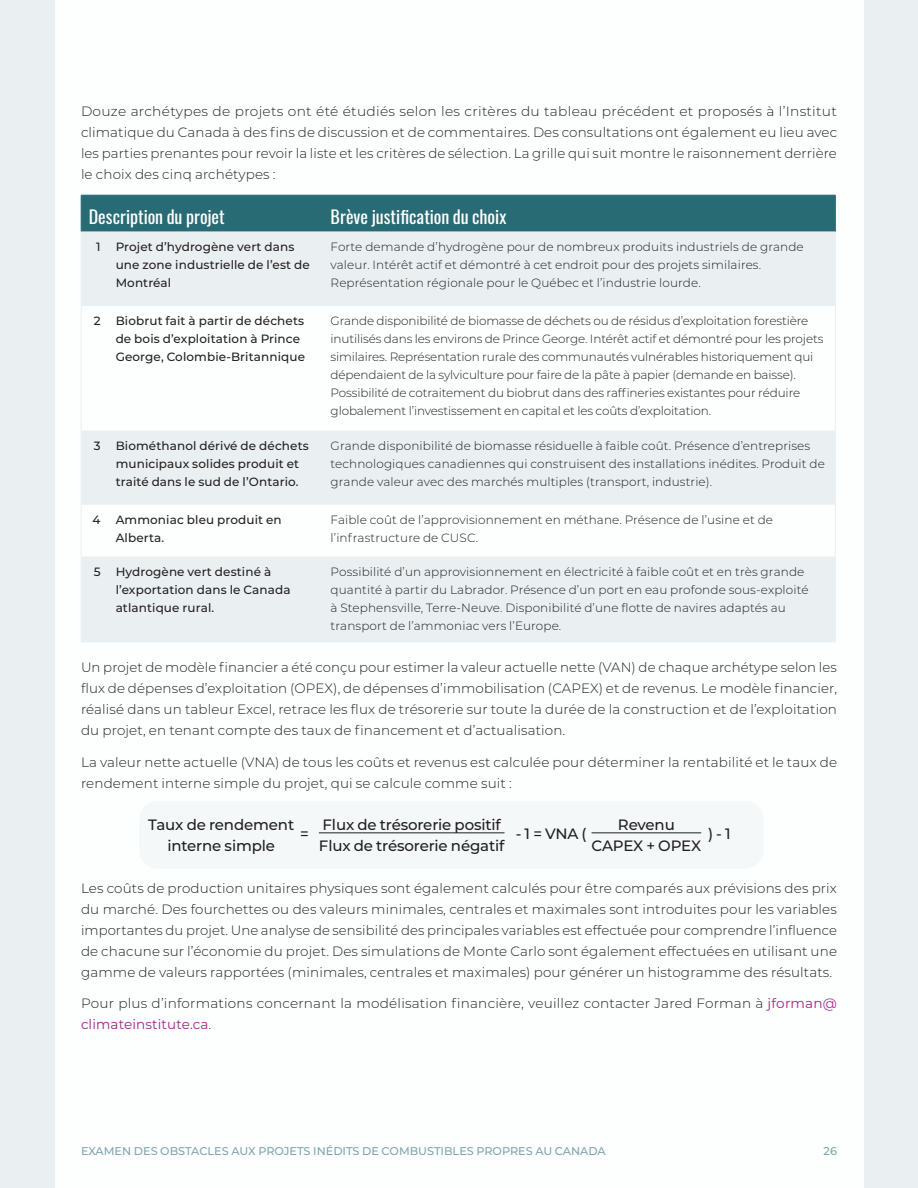
<style>
.page{position:relative;width:918px;height:1188px;background:#eaf0f1}
.page>*{position:absolute;margin:0;border:0;box-sizing:border-box;transform-origin:0 0}
.References{font:18px "Oswald";color:#fff}
.Pullquote{font:500 15px/21px "Montserrat";letter-spacing:-.01em;color:#231f20;text-align:center}
.Body_text_French{font:300 13.5px/21px "Montserrat";letter-spacing:.01em;color:#231f20;text-align:justify}
.Table_body{font:300 12px/18px "Montserrat";letter-spacing:.01em;color:#231f20}
.Table_body-2{font:300 12px/18px "Montserrat";letter-spacing:-.01em;color:#231f20}
.Table_body-3{font:500 12px/18px "Montserrat";letter-spacing:.01em;color:#231f20}
.t1{font:500 11.25px "Montserrat";color:#7ea6ac}
.s1{font-weight:400;color:#a62190}
</style>
<div class="page">
<div style="left:55px;top:0;width:809px;height:1188px;background:#fdfefe"></div>
<div style="left:139px;top:801px;width:625px;height:67px;background:#f4f8f8;border-radius:18px"></div>
<svg style="left:82px;top:232px;width:753px;height:410px"></svg>
<div style="left:82px;top:195px;width:753px;height:37px;background:#296b75"></div>
<hr style="left:81px;top:195px;width:1px;height:37px;background:#296b75">
<hr style="left:108px;top:195px;width:215px;height:1px;background:#296b75">
<hr style="left:323px;top:195px;width:513px;height:1px;background:#296b75">
<hr style="left:835px;top:195px;width:1px;height:37px;background:#296b75">
<hr style="left:81px;top:232px;width:1px;height:74px;background:#eaf0f1">
<hr style="left:835px;top:232px;width:1px;height:74px;background:#eaf0f1">
<hr style="left:81px;top:306px;width:1px;height:124px;background:#eaf0f1">
<hr style="left:835px;top:306px;width:1px;height:124px;background:#eaf0f1">
<hr style="left:81px;top:430px;width:1px;height:75px;background:#eaf0f1">
<hr style="left:835px;top:430px;width:1px;height:75px;background:#eaf0f1">
<hr style="left:81px;top:505px;width:1px;height:51px;background:#eaf0f1">
<hr style="left:835px;top:505px;width:1px;height:51px;background:#eaf0f1">
<hr style="left:81px;top:556px;width:1px;height:86px;background:#eaf0f1">
<hr style="left:835px;top:556px;width:1px;height:86px;background:#eaf0f1">
<svg style="left:81px;top:642px;width:27px;height:1px"></svg>
<hr style="left:108px;top:642px;width:215px;height:1px;background:#eaf0f1">
<hr style="left:323px;top:642px;width:513px;height:1px;background:#eaf0f1">
<hr style="left:319px;top:832px;width:186px;height:1px;background:#231f20">
<hr style="left:592px;top:832px;width:109px;height:1px;background:#231f20">
<p class="Body_text_French" style="left:81px;top:100px;width:758px">Douze archétypes de projets ont été étudiés selon les critères du tableau précédent et proposés à l’Institut climatique du Canada à des fins de discussion et de commentaires. Des consultations ont également eu lieu avec les parties prenantes pour revoir la liste et les critères de sélection. La grille qui suit montre le raisonnement derrière le choix des cinq archétypes :</p>
<p class="References" style="left:89px;top:201px;width:138px">Description du projet</p>
<p class="References" style="left:331px;top:201px;width:177px">Brève justification du choix</p>
<p class="Table_body-3" style="left:96px;top:237px;width:6px">1</p>
<p class="Table_body-3" style="left:116px;top:237px;width:196px">Projet d’hydrogène vert dans une zone industrielle de l’est de<br>Montréal</p>
<p class="Table_body" style="left:331px;top:237px;width:475px">Forte demande d’hydrogène pour de nombreux produits industriels de grande valeur. Intérêt actif et démontré à cet endroit pour des projets similaires.<br>Représentation régionale pour le Québec et l’industrie lourde.</p>
<p class="Table_body-3" style="left:94px;top:311px;width:8px">2</p>
<p class="Table_body-3" style="left:116px;top:311px;width:191px">Biobrut fait à partir de déchets de bois d’exploitation à Prince<br>George, Colombie-Britannique</p>
<p class="Table_body-2" style="left:331px;top:311px;width:494px">Grande disponibilité de biomasse de déchets ou de résidus d’exploitation forestière inutilisés dans les environs de Prince George. Intérêt actif et démontré pour les projets similaires. Représentation rurale des communautés vulnérables historiquement qui dépendaient de la sylviculture pour faire de la pâte à papier (demande en baisse).<br>Possibilité de cotraitement du biobrut dans des raffineries existantes pour réduire globalement l’investissement en capital et les coûts d’exploitation.</p>
<p class="Table_body-3" style="left:94px;top:436px;width:8px">3</p>
<p class="Table_body-3" style="left:116px;top:436px;width:195px">Biométhanol dérivé de déchets municipaux solides produit et traité dans le sud de l’Ontario.</p>
<p class="Table_body" style="left:331px;top:436px;width:496px">Grande disponibilité de biomasse résiduelle à faible coût. Présence d’entreprises technologiques canadiennes qui construisent des installations inédites. Produit de grande valeur avec des marchés multiples (transport, industrie).</p>
<p class="Table_body-3" style="left:93px;top:510px;width:10px">4</p>
<p class="Table_body-3" style="left:116px;top:510px;width:168px">Ammoniac bleu produit en<br>Alberta.</p>
<p class="Table_body" style="left:331px;top:510px;width:444px">Faible coût de l’approvisionnement en méthane. Présence de l’usine et de l’infrastructure de CUSC.</p>
<p class="Table_body-3" style="left:94px;top:562px;width:8px">5</p>
<p class="Table_body-3" style="left:116px;top:562px;width:176px">Hydrogène vert destiné à l’exportation dans le Canada atlantique rural.</p>
<p class="Table_body" style="left:331px;top:562px;width:479px">Possibilité d’un approvisionnement en électricité à faible coût et en très grande quantité à partir du Labrador. Présence d’un port en eau profonde sous-exploité à Stephensville, Terre-Neuve. Disponibilité d’une flotte de navires adaptés au transport de l’ammoniac vers l’Europe.</p>
<p class="Body_text_French" style="left:81px;top:656px;width:758px">Un projet de modèle financier a été conçu pour estimer la valeur actuelle nette (VAN) de chaque archétype selon les flux de dépenses d’exploitation (OPEX), de dépenses d’immobilisation (CAPEX) et de revenus. Le modèle financier, réalisé dans un tableur Excel, retrace les flux de trésorerie sur toute la durée de la construction et de l’exploitation du projet, en tenant compte des taux de financement et d’actualisation.</p>
<p class="Body_text_French" style="left:81px;top:751px;width:758px">La valeur nette actuelle (VNA) de tous les coûts et revenus est calculée pour déterminer la rentabilité et le taux de rendement interne simple du projet, qui se calcule comme suit :</p>
<p class="Pullquote" style="left:148px;top:813px;width:147px">Taux de rendement interne simple</p>
<p class="Pullquote" style="left:323px;top:813px;width:180px">Flux de trésorerie positif</p>
<p class="Pullquote" style="left:618px;top:813px;width:58px">Revenu</p>
<p class="Pullquote" style="left:592px;top:834px;width:111px">CAPEX + OPEX</p>
<p class="Pullquote" style="left:300px;top:822px;width:10px">=</p>
<p class="Pullquote" style="left:516px;top:822px;width:72px">- 1 = VNA (</p>
<p class="Pullquote" style="left:708px;top:822px;width:24px">) - 1</p>
<p class="Pullquote" style="left:319px;top:834px;width:187px">Flux de trésorerie négatif</p>
<p class="Body_text_French" style="left:81px;top:877px;width:758px">Les coûts de production unitaires physiques sont également calculés pour être comparés aux prévisions des prix du marché. Des fourchettes ou des valeurs minimales, centrales et maximales sont introduites pour les variables importantes du projet. Une analyse de sensibilité des principales variables est effectuée pour comprendre l’influence de chacune sur l’économie du projet. Des simulations de Monte Carlo sont également effectuées en utilisant une gamme de valeurs rapportées (minimales, centrales et maximales) pour générer un histogramme des résultats.</p>
<p class="Body_text_French" style="left:81px;top:992px;width:758px">Pour plus d’informations concernant la modélisation financière, veuillez contacter Jared Forman à <span class="s1">jforman@ climateinstitute.ca</span>.</p>
<p class="t1" style="left:81px;top:1143px;width:526px">EXAMEN DES OBSTACLES AUX PROJETS INÉDITS DE COMBUSTIBLES PROPRES AU CANADA</p>
<p class="t1" style="left:824px;top:1143px;width:15px">26</p>
</div>
